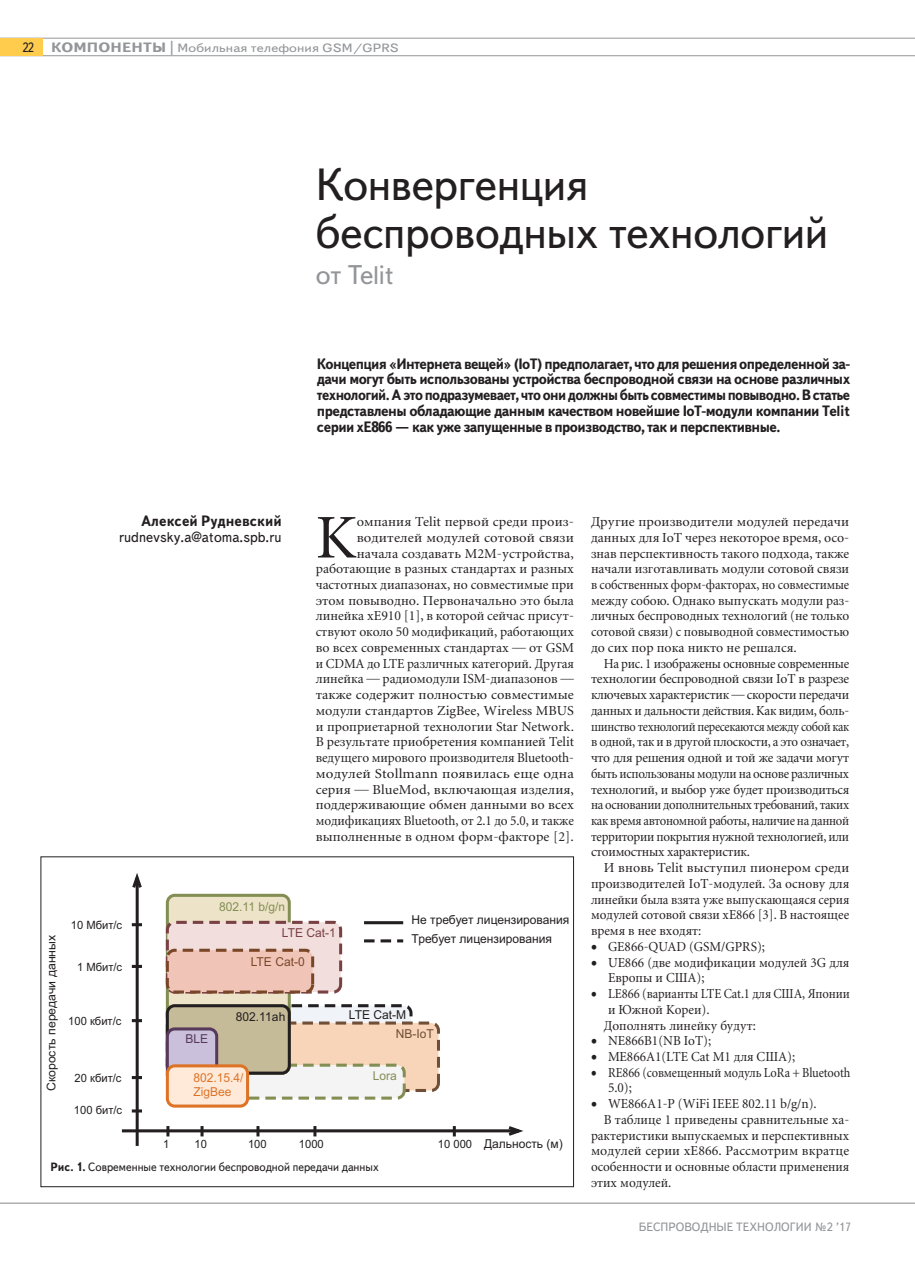
<style>
.page{position:relative;width:915px;height:1263px;background:#fff}
.page>*{position:absolute;margin:0;border:0;box-sizing:border-box;transform-origin:0 0}
.t1{font:61.05px "Miniature";color:#231f20}
.t2{font:45px/48px "Text Book C";letter-spacing:-.01em;color:#231f20}
.t3{font:27px "Text Book C";letter-spacing:-.02em;color:#939598}
.t4{font:700 15px/15.8px "Text Book C";letter-spacing:-.04em;color:#231f20;text-align:justify;scale:.95 1}
.t5{font:15px "Text Book C";color:#231f20;scale:.95 1}
.t6{font:700 15px "Text Book C";color:#231f20;scale:.95 1}
.t7{font:13.5px/15.8px "Miniature";color:#231f20;text-align:justify}
.t8{font:13.5px/15.8px "Miniature";color:#231f20;text-align:justify;scale:.94 1}
.t9{font:13.5px/15.8px "Miniature";color:#231f20;scale:.96 1}
.t10{font:13.5px "Miniature";color:#231f20;scale:.95 1}
.t11{font:13.5px/15.8px "Miniature";color:#231f20;scale:.89 1}
.t12{font:13.5px "Miniature";color:#231f20;scale:.91 1}
.t13{font:13.5px "Text Book C";color:#231f20;scale:.9 1}
.t14{font:12.3px/19.8px "Arial";color:#231f20}
.t15{font:12.3px "Arial";color:#838e54}
.t16{font:12.3px/13.8px "Arial";color:#dd7327}
.t17{font:12.3px "Arial";color:#794143}
.t18{font:12.3px "Arial";color:#7a4628}
.t19{font:12.3px "Arial";color:#704f39}
.t20{font:12.3px "Arial";color:#57395b}
.t21{font:12px "Text Book C";color:#231f20;scale:.95 1}
.t22{font:12px "Text Book C";letter-spacing:.005em;color:#939598;scale:1.17 1}
.t23{font:12px "Text Book C";letter-spacing:.005em;color:#939598}
.t24{font:12px "Arial";color:#231f20}
.t25{font:11.4px "Arial";color:#231f20}
.s1{font-weight:700;font-size:13.5px}
.s2{font-size:11.4px}
.s3{font-weight:700}
</style>
<div class="page">
<hr style="left:0;top:1202px;width:914px;height:2px;background:#939598">
<hr style="left:0;top:38px;width:914px;height:1px;background:#939598">
<hr style="left:0;top:55px;width:914px;height:1px;background:#939598">
<div style="left:0;top:38px;width:43px;height:18px;background:#ffcc4e"></div>
<div style="left:167px;top:1006px;width:244px;height:67px;background:#f0f3f7;border-radius:7px"></div>
<div style="left:166px;top:1004px;width:246px;height:71px;border:3px dashed #231f20;border-radius:7px"></div>
<div style="left:195px;top:1023px;width:243px;height:67px;background:#f8d5b8;border-radius:7px"></div>
<div style="left:193px;top:1021px;width:247px;height:71px;border:3px dashed #704f39;border-radius:7px"></div>
<div style="left:195px;top:1065px;width:209px;height:33px;background:#f4f4f4;border-radius:7px"></div>
<div style="left:193px;top:1064px;width:212px;height:35px;border:3px dashed #838e54;border-radius:7px"></div>
<div style="left:167px;top:895px;width:122px;height:178px;background:#ede3c8;border-radius:7px"></div>
<div style="left:166px;top:894px;width:125px;height:181px;border:3px solid #838e54;border-radius:7px"></div>
<hr style="left:136px;top:881px;width:3px;height:265px;background:#231f20">
<hr style="left:122px;top:1129px;width:393px;height:3px;background:#231f20">
<svg style="left:132px;top:923px;width:10px;height:3px"></svg>
<svg style="left:132px;top:965px;width:10px;height:3px"></svg>
<svg style="left:132px;top:1019px;width:10px;height:3px"></svg>
<svg style="left:132px;top:1076px;width:10px;height:3px"></svg>
<svg style="left:132px;top:1109px;width:10px;height:3px"></svg>
<svg style="left:166px;top:1126px;width:3px;height:10px"></svg>
<svg style="left:200px;top:1126px;width:3px;height:10px"></svg>
<svg style="left:256px;top:1126px;width:3px;height:10px"></svg>
<svg style="left:313px;top:1126px;width:3px;height:10px"></svg>
<svg style="left:452px;top:1126px;width:3px;height:10px"></svg>
<div style="left:167px;top:922px;width:173px;height:70px;background:#f1dedd;border-radius:7px"></div>
<div style="left:166px;top:921px;width:176px;height:72px;border:3px dashed #794143;border-radius:7px"></div>
<div style="left:167px;top:950px;width:145px;height:42px;background:#f0c5b8;border-radius:7px"></div>
<div style="left:166px;top:949px;width:148px;height:44px;border:3px dashed #7a4628;border-radius:7px"></div>
<div style="left:167px;top:1006px;width:122px;height:67px;background:#c5bb98;border-radius:7px"></div>
<div style="left:166px;top:1004px;width:125px;height:71px;border:3px solid #231f20;border-radius:7px"></div>
<div style="left:167px;top:1029px;width:50px;height:53px;background:#cac0db;border-radius:7px"></div>
<div style="left:166px;top:1027px;width:52px;height:57px;border:3px solid #57395b;border-radius:7px"></div>
<div style="left:167px;top:1066px;width:80px;height:40px;background:#ffead9;border-radius:7px"></div>
<div style="left:166px;top:1064px;width:83px;height:43px;border:3px solid #dd7327;border-radius:7px"></div>
<svg style="left:132px;top:873px;width:10px;height:18px"></svg>
<svg style="left:505px;top:1126px;width:18px;height:10px"></svg>
<hr style="left:364px;top:921px;width:39px;height:3px;background:#231f20">
<svg style="left:364px;top:939px;width:39px;height:3px"></svg>
<p class="t13" style="left:22px;top:39px;width:14px">22</p>
<p class="t22" style="left:51px;top:41px;width:298px"><span class="s1">КОМПОНЕНТЫ |</span> Мобильная телефония GSM/GPRS</p>
<h2 class="t2" style="left:316px;top:160px;width:514px">Конвергенция беспроводных технологий</h2>
<h3 class="t3" style="left:316px;top:259px;width:80px">от Telit</h3>
<p class="t4" style="left:317px;top:356px;width:562px">Концепция «Интернета вещей» (IoT) предполагает, что для решения определенной за&shy;дачи могут быть использованы устройства беспроводной связи на основе различных технологий. А это подразумевает, что они должны быть совместимы повыводно. В статье представлены обладающие данным качеством новейшие IoT-модули компании Telit серии xE866 — как уже запущенные в производство, так и перспективные.</p>
<p class="t6" style="left:141px;top:512px;width:149px">Алексей Рудневский</p>
<p class="t5" style="left:119px;top:528px;width:173px">rudnevsky.a@atoma.spb.ru</p>
<p class="t7" style="left:315px;top:515px;width:260px;text-align:right">омпания Telit первой среди произ&shy;водителей модулей сотовой связи начала создавать M2M-устройства, работающие в разных стандартах и разных частотных диапазонах, но совместимые при этом повыводно. Первоначально это была линейка xE910 [1], в которой сейчас присут&shy;ствуют около 50 модификаций, работающих во всех современных стандартах — от GSM и CDMA до LTE различных категорий. Другая линейка — радиомодули ISM-диапазонов — также содержит полностью совместимые модули стандартов ZigBee, Wireless MBUS и проприетарной технологии Star Network.<br>В результате приобретения компанией Telit ведущего мирового производителя Bluetooth&shy;модулей Stollmann появилась еще одна серия — BlueMod, включающая изделия, поддерживающие обмен данными во всех модификациях Bluetooth, от 2.1 до 5.0, и также выполненные в одном форм-факторе [2].</p>
<p class="t7" style="left:590px;top:515px;width:260px">Другие производители модулей передачи данных для IoT через некоторое время, осо&shy;знав перспективность такого подхода, также начали изготавливать модули сотовой связи в собственных форм-факторах, но совместимые между собою. Однако выпускать модули раз&shy;личных беспроводных технологий (не только сотовой связи) с повыводной совместимостью до сих пор пока никто не решался.</p>
<h1 class="t1" style="left:315px;top:514px;width:42px">К</h1>
<p class="t8" style="left:590px;top:657px;width:276px;text-indent:13px">На рис. 1 изображены основные современные технологии беспроводной связи IoT в разрезе ключевых характеристик — скорости передачи данных и дальности действия. Как видим, боль&shy;шинство технологий пересекаются между собой как в одной, так и в другой плоскости, а это означает, что для решения одной и той же задачи могут быть использованы модули на основе различных технологий, и выбор уже будет производиться на основании дополнительных требований, таких как время автономной работы, наличие на данной территории покрытия нужной технологией, или стоимостных характеристик.</p>
<p class="t7" style="left:590px;top:861px;width:260px;text-indent:13px">И вновь Telit выступил пионером среди производителей IoT-модулей. За основу для линейки была взята уже выпускающаяся серия модулей сотовой связи xE866 [3]. В настоящее время в нее входят:</p>
<p class="t9" style="left:590px;top:940px;width:183px">• GE866-QUAD (GSM/GPRS);</p>
<p class="t9" style="left:607px;top:955px;width:253px;text-indent:-17px">• UE866 (две модификации модулей 3G для<br>Европы и США);</p>
<p class="t12" style="left:590px;top:988px;width:286px">• LE866 (варианты LTE Cat.1 для США, Японии</p>
<p class="t9" style="left:607px;top:1003px;width:107px">и Южной Кореи).</p>
<p class="t9" style="left:603px;top:1018px;width:160px">Дополнять линейку будут:</p>
<p class="t9" style="left:590px;top:1034px;width:127px">• NE866B1(NB IoT);</p>
<p class="t9" style="left:590px;top:1050px;width:214px">• ME866A1(LTE Cat M1 для США);</p>
<p class="t11" style="left:607px;top:1066px;width:273px;text-indent:-17px">• RE866 (совмещенный модуль LoRa + Bluetooth<br>5.0);</p>
<p class="t9" style="left:590px;top:1097px;width:236px">• WE866A1-P (WiFi IEEE 802.11 b/g/n).</p>
<p class="t7" style="left:603px;top:1113px;width:247px">В таблице 1 приведены сравнительные ха-</p>
<p class="t10" style="left:590px;top:1130px;width:273px">рактеристики выпускаемых и перспективных</p>
<p class="t7" style="left:590px;top:1144px;width:260px">модулей серии xE866. Рассмотрим вкратце</p>
<p class="t10" style="left:590px;top:1161px;width:273px">особенности и основные области применения</p>
<p class="t9" style="left:590px;top:1176px;width:85px">этих модулей.</p>
<p class="t15" style="left:219px;top:899px;width:68px">802.11 b/g/n</p>
<p class="t14" style="left:411px;top:909px;width:159px">Не требует лицензирования<br>Требует лицензирования</p>
<p class="t25" style="left:71px;top:918px;width:53px">10 Мбит/с</p>
<p class="t17" style="left:282px;top:925px;width:55px">LTE Cat-1</p>
<p class="t18" style="left:251px;top:954px;width:55px">LTE Cat-0</p>
<p class="t24" style="left:44px;top:1091px;width:158px;rotate:-90deg">Cкорость передачи данных</p>
<p class="t25" style="left:77px;top:960px;width:47px">1 Мбит/с</p>
<p class="t14" style="left:349px;top:1005px;width:59px">LTE Cat-M</p>
<p class="t19" style="left:395px;top:1027px;width:40px">NB-IoT</p>
<p class="t15" style="left:373px;top:1068px;width:26px">Lora</p>
<p class="t14" style="left:236px;top:1007px;width:51px">802.11ah</p>
<p class="t25" style="left:68px;top:1014px;width:55px">100 кбит/с</p>
<p class="t20" style="left:185px;top:1032px;width:24px">BLE</p>
<p class="t16" style="left:193px;top:1071px;width:52px">802.15.4/<br>ZigBee</p>
<p class="t25" style="left:74px;top:1071px;width:48px">20 кбит/с</p>
<p class="t25" style="left:74px;top:1104px;width:50px">100 бит/с</p>
<p class="t25" style="left:194px;top:1138px;width:14px">10</p>
<p class="t25" style="left:248px;top:1138px;width:20px">100</p>
<p class="t25" style="left:299px;top:1138px;width:26px">1000</p>
<p class="t14" style="left:438px;top:1134px;width:126px"><span class="s2">10 000</span> Дальность (м)</p>
<p class="t21" style="left:50px;top:1160px;width:347px"><span class="s3">Рис. 1.</span> Современные технологии беспроводной передачи данных</p>
<p class="t25" style="left:163px;top:1138px;width:8px">1</p>
<p class="t23" style="left:638px;top:1220px;width:214px">БЕСПРОВОДНЫЕ ТЕХНОЛОГИИ №2 ’17</p>
</div>
